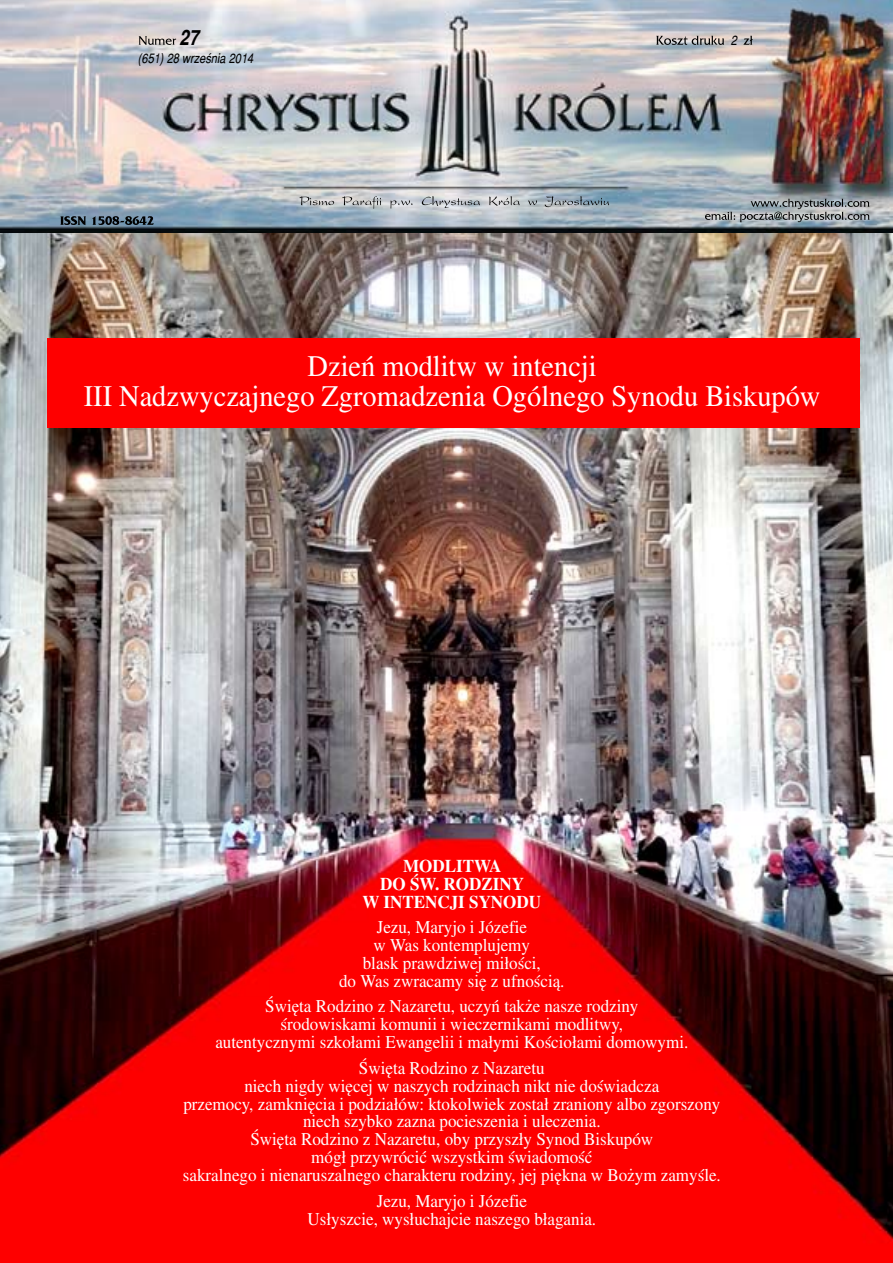
<style>
.page{position:relative;width:893px;height:1263px;background:#fff}
.page>*{position:absolute;margin:0;border:0;box-sizing:border-box;transform-origin:0 0}
.t1{font:29.85px/29.8px "Toronto";color:#fff;text-align:center;scale:.95 1}
.t2{font:italic 700 20.85px "Switzerland Narrow";color:#000}
.t3{font:18px/18px "Toronto";color:#fff;text-align:center;scale:.95 1}
.t4{font:700 18px/18px "Toronto";color:#fff;text-align:center;scale:.95 1}
.t5{font:italic 13.5px "Switzerland Narrow";color:#000}
</style>
<div class="page">
<img style="left:0;top:233px;width:893px;height:1030px">
<img style="left:0;top:0;width:893px;height:233px">
<svg style="left:60px;top:216px;width:94px;height:9px"></svg>
<svg style="left:705px;top:199px;width:165px;height:23px;background:#91999d"></svg>
<svg style="left:300px;top:196px;width:309px;height:13px;background:#afb6bb"></svg>
<svg style="left:139px;top:36px;width:37px;height:9px"></svg>
<svg style="left:656px;top:36px;width:96px;height:9px"></svg>
<div style="left:47px;top:339px;width:812px;height:89px;background:#fe0000"></div>
<p class="t2" style="left:180px;top:26px;width:21px">27</p>
<p class="t5" style="left:731px;top:32px;width:8px">2</p>
<p class="t5" style="left:138px;top:50px;width:117px">(651) 28 września 2014</p>
<h1 class="t1" style="left:84px;top:351px;width:777px">Dzień modlitw w intencji<br>III Nadzwyczajnego Zgromadzenia Ogólnego Synodu Biskupów</h1>
<p class="t4" style="left:362px;top:857px;width:190px">MODLITWA<br>DO ŚW. RODZINY<br>W INTENCJI SYNODU</p>
<p class="t3" style="left:339px;top:918px;width:239px">Jezu, Maryjo i Józefie<br>w Was kontemplujemy<br>blask prawdziwej miłości,<br>do Was zwracamy się z ufnością.</p>
<p class="t3" style="left:215px;top:997px;width:499px">Święta Rodzino z Nazaretu, uczyń także nasze rodziny środowiskami komunii i wieczernikami modlitwy,<br>autentycznymi szkołami Ewangelii i małymi Kościołami domowymi.</p>
<p class="t3" style="left:183px;top:1058px;width:568px">Święta Rodzino z Nazaretu<br>niech nigdy więcej w naszych rodzinach nikt nie doświadcza<br>przemocy, zamknięcia i podziałów: ktokolwiek został zraniony albo zgorszony niech szybko zazna pocieszenia i uleczenia.<br>Święta Rodzino z Nazaretu, oby przyszły Synod Biskupów<br>mógł przywrócić wszystkim świadomość<br>sakralnego i nienaruszalnego charakteru rodziny, jej piękna w Bożym zamyśle.</p>
<p class="t3" style="left:308px;top:1191px;width:305px">Jezu, Maryjo i Józefie<br>Usłyszcie, wysłuchajcie naszego błagania.</p>
</div>
